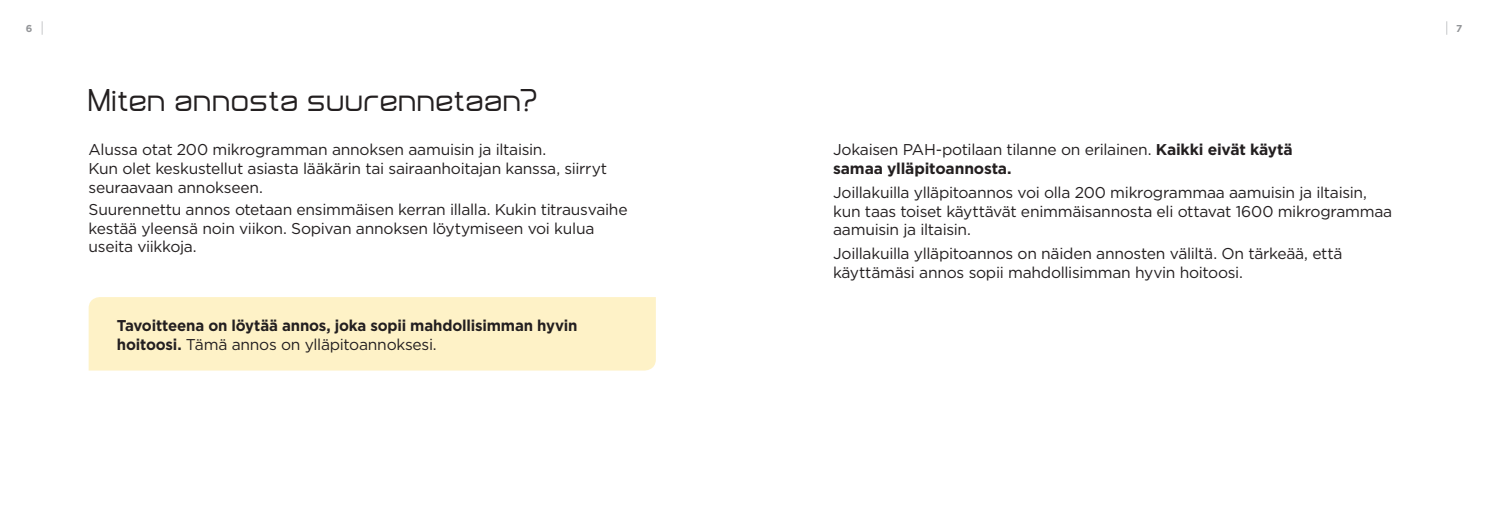
<style>
.page{position:relative;width:1489px;height:525px;background:#fff}
.page>*{position:absolute;margin:0;border:0;box-sizing:border-box;transform-origin:0 0}
.t1{font:30px "Not Just Groovy";letter-spacing:.035em;color:#231f20}
.t2{font:15.62px/18.8px "Gotham";letter-spacing:-.02em;color:#231f20}
.t3{font:700 15.62px/18.8px "Gotham";letter-spacing:-.01em;color:#231f20;scale:.96 1}
.t4{font:700 10px "Gotham";color:#939598}
.s1{font-weight:400}
.s2{font-weight:700}
</style>
<div class="page">
<svg style="left:42px;top:21px;width:1px;height:14px"></svg>
<svg style="left:1446px;top:21px;width:1px;height:14px"></svg>
<div style="left:89px;top:297px;width:567px;height:73px;background:#fef2c7"></div>
<p class="t4" style="left:26px;top:23px;width:8px">6</p>
<p class="t4" style="left:1456px;top:23px;width:8px">7</p>
<h1 class="t1" style="left:89px;top:82px;width:450px">Miten annosta suurennetaan?</h1>
<p class="t2" style="left:89px;top:140px;width:520px">Alussa otat 200 mikrogramman annoksen aamuisin ja iltaisin.<br>Kun olet keskustellut asiasta lääkärin tai sairaanhoitajan kanssa, siirryt seuraavaan annokseen.</p>
<p class="t2" style="left:89px;top:199px;width:540px">Suurennettu annos otetaan ensimmäisen kerran illalla. Kukin titrausvaihe kestää yleensä noin viikon. Sopivan annoksen löytymiseen voi kulua useita viikkoja.</p>
<p class="t3" style="left:117px;top:315px;width:481px">Tavoitteena on löytää annos, joka sopii mahdollisimman hyvin hoitoosi. <span class="s1">Tämä annos on ylläpitoannoksesi.</span></p>
<p class="t2" style="left:833px;top:140px;width:461px">Jokaisen PAH-potilaan tilanne on erilainen. <span class="s2">Kaikki eivät käytä samaa ylläpitoannosta.</span></p>
<p class="t2" style="left:833px;top:182px;width:560px">Joillakuilla ylläpitoannos voi olla 200 mikrogrammaa aamuisin ja iltaisin, kun taas toiset käyttävät enimmäisannosta eli ottavat 1600 mikrogrammaa aamuisin ja iltaisin.</p>
<p class="t2" style="left:833px;top:244px;width:511px">Joillakuilla ylläpitoannos on näiden annosten väliltä. On tärkeää, että käyttämäsi annos sopii mahdollisimman hyvin hoitoosi.</p>
</div>
